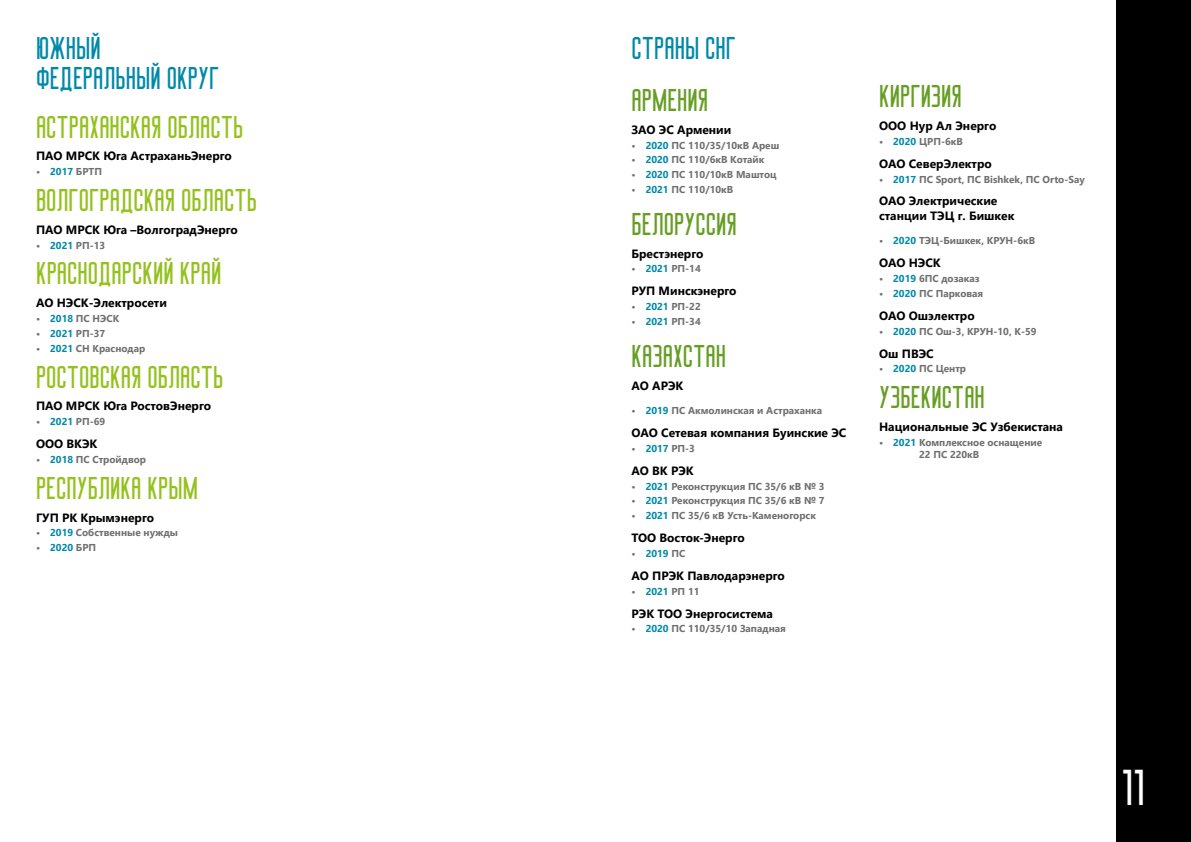
<style>
.page{position:relative;width:1191px;height:842px;background:#fff}
.page>*{position:absolute;margin:0;border:0;box-sizing:border-box;transform-origin:0 0}
.t1{font:48px "Big Stem";color:#fff}
.t2{font:30px "Big Stem";color:#95c11f}
.t3{font:30px "Big Stem";color:#669e24}
.t4{font:30px/30px "Big Stem";color:#0089a8}
.t5{font:700 12px/14.4px "Segoe UI";color:#000}
.t6{font:700 10px/12px "Segoe UI";color:#706f6f}
.t7{font:700 10px "Segoe UI";color:#0089a8}
.s1{color:#0089a8}
.s2{color:#706f6f}
</style>
<div class="page">
<div style="left:1115px;top:0;width:76px;height:842px;background:#000"></div>
<h2 class="t4" style="left:36px;top:32px;width:185px">Южный федеральный округ</h2>
<h2 class="t2" style="left:36px;top:111px;width:209px">астраханская область</h2>
<p class="t5" style="left:36px;top:148px;width:197px">ПАО МРСК Юга АстраханьЭнерго</p>
<p class="t6" style="left:36px;top:165px;width:68px">• <span class="s1">2017</span> БРТП</p>
<h2 class="t2" style="left:36px;top:184px;width:223px">волгоградская область</h2>
<p class="t5" style="left:36px;top:221px;width:203px">ПАО МРСК Юга –ВолгоградЭнерго</p>
<p class="t6" style="left:36px;top:238px;width:71px">• <span class="s1">2021</span> РП-13</p>
<h2 class="t2" style="left:36px;top:258px;width:187px">краснодарский край</h2>
<p class="t5" style="left:36px;top:295px;width:132px">АО НЭСК-Электросети</p>
<p class="t6" style="left:36px;top:312px;width:85px">• <span class="s1">2018</span> ПС НЭСК</p>
<p class="t6" style="left:36px;top:327px;width:71px">• <span class="s1">2021</span> РП-37</p>
<p class="t6" style="left:36px;top:341px;width:111px">• <span class="s1">2021</span> СН Краснодар</p>
<h2 class="t2" style="left:36px;top:361px;width:189px">ростовская область</h2>
<p class="t5" style="left:36px;top:398px;width:177px">ПАО МРСК Юга РостовЭнерго</p>
<p class="t6" style="left:36px;top:415px;width:71px">• <span class="s1">2021</span> РП-69</p>
<p class="t5" style="left:36px;top:436px;width:63px">ООО ВКЭК</p>
<p class="t6" style="left:36px;top:453px;width:112px">• <span class="s1">2018</span> ПС Стройдвор</p>
<h2 class="t2" style="left:36px;top:472px;width:163px">Республика крым</h2>
<p class="t5" style="left:36px;top:509px;width:120px">ГУП РК Крымэнерго</p>
<p class="t6" style="left:36px;top:526px;width:143px">• <span class="s1">2019</span> Собственные нужды</p>
<p class="t6" style="left:36px;top:541px;width:62px">• <span class="s1">2020</span> БРП</p>
<h2 class="t4" style="left:631px;top:32px;width:106px">страны снг</h2>
<h2 class="t3" style="left:631px;top:84px;width:78px">Армения</h2>
<p class="t5" style="left:631px;top:121px;width:101px">ЗАО ЭС Армении</p>
<p class="t6" style="left:631px;top:138px;width:149px">• <span class="s1">2020</span> ПС 110/35/10кВ Ареш</p>
<p class="t6" style="left:631px;top:153px;width:134px">• <span class="s1">2020</span> ПС 110/6кВ Котайк</p>
<p class="t6" style="left:631px;top:168px;width:147px">• <span class="s1">2020</span> ПС 110/10кВ Маштоц</p>
<p class="t6" style="left:631px;top:183px;width:103px">• <span class="s1">2021</span> ПС 110/10кВ</p>
<h2 class="t3" style="left:631px;top:208px;width:107px">Белоруссия</h2>
<p class="t5" style="left:631px;top:245px;width:73px">Брестэнерго</p>
<p class="t6" style="left:631px;top:262px;width:71px">• <span class="s1">2021</span> РП-14</p>
<p class="t5" style="left:631px;top:283px;width:107px">РУП Минскэнерго</p>
<p class="t6" style="left:631px;top:300px;width:71px">• <span class="s1">2021</span> РП-22</p>
<p class="t6" style="left:631px;top:315px;width:71px">• <span class="s1">2021</span> РП-34</p>
<h2 class="t3" style="left:631px;top:340px;width:96px">КАЗАХСТАН</h2>
<p class="t5" style="left:631px;top:377px;width:53px">АО АРЭК</p>
<p class="t6" style="left:631px;top:404px;width:192px">• <span class="s1">2019</span> ПС Акмолинская и Астраханка</p>
<p class="t5" style="left:631px;top:425px;width:216px">ОАО Сетевая компания Буинские ЭС</p>
<p class="t6" style="left:631px;top:441px;width:65px">• <span class="s1">2017</span> РП-3</p>
<p class="t5" style="left:631px;top:462px;width:64px">АО ВК РЭК</p>
<p class="t6" style="left:631px;top:479px;width:194px">• <span class="s1">2021</span> Реконструкция ПС 35/6 кВ № 3</p>
<p class="t6" style="left:631px;top:494px;width:194px">• <span class="s1">2021</span> Реконструкция ПС 35/6 кВ № 7</p>
<p class="t6" style="left:631px;top:509px;width:186px">• <span class="s1">2021</span> ПС 35/6 кВ Усть-Каменогорск</p>
<p class="t5" style="left:631px;top:530px;width:115px">ТОО Восток-Энерго</p>
<p class="t7" style="left:631px;top:544px;width:55px"><span class="s2">•</span> 2019 <span class="s2">ПС</span></p>
<p class="t5" style="left:631px;top:567px;width:155px">АО ПРЭК Павлодарэнерго</p>
<p class="t6" style="left:631px;top:584px;width:69px">• <span class="s1">2021</span> РП 11</p>
<p class="t5" style="left:631px;top:605px;width:143px">РЭК ТОО Энергосистема</p>
<p class="t6" style="left:631px;top:622px;width:156px">• <span class="s1">2020</span> ПС 110/35/10 Западная</p>
<h2 class="t3" style="left:879px;top:80px;width:84px">киргизия</h2>
<p class="t5" style="left:879px;top:118px;width:119px">ООО Нур Ал Энерго</p>
<p class="t6" style="left:879px;top:134px;width:85px">• <span class="s1">2020</span> ЦРП-6кВ</p>
<p class="t5" style="left:879px;top:155px;width:114px">ОАО СеверЭлектро</p>
<p class="t6" style="left:879px;top:172px;width:207px">• <span class="s1">2017</span> ПС Sport, ПС Bishkek, ПС Orto-Say</p>
<p class="t5" style="left:879px;top:193px;width:137px">ОАО Электрические станции ТЭЦ г. Бишкек</p>
<p class="t6" style="left:879px;top:234px;width:157px">• <span class="s1">2020</span> ТЭЦ-Бишкек, КРУН-6кВ</p>
<p class="t5" style="left:879px;top:255px;width:63px">ОАО НЭСК</p>
<p class="t6" style="left:879px;top:272px;width:102px">• <span class="s1">2019</span> 6ПС дозаказ</p>
<p class="t6" style="left:879px;top:287px;width:106px">• <span class="s1">2020</span> ПС Парковая</p>
<p class="t5" style="left:879px;top:307px;width:97px">ОАО Ошэлектро</p>
<p class="t6" style="left:879px;top:324px;width:159px">• <span class="s1">2020</span> ПС Ош-3, КРУН-10, К-59</p>
<p class="t5" style="left:879px;top:345px;width:56px">Ош ПВЭС</p>
<p class="t6" style="left:879px;top:362px;width:89px">• <span class="s1">2020</span> ПС Центр</p>
<h2 class="t3" style="left:879px;top:381px;width:107px">УЗБЕКИСТАН</h2>
<p class="t5" style="left:879px;top:419px;width:185px">Национальные ЭС Узбекистана</p>
<p class="t6" style="left:919px;top:435px;width:125px;text-indent:-40px">• <span class="s1">2021</span> Комплексное оснащение<br>22 ПС 220кВ</p>
<h1 class="t1" style="left:1121px;top:762px;width:25px">11</h1>
</div>
